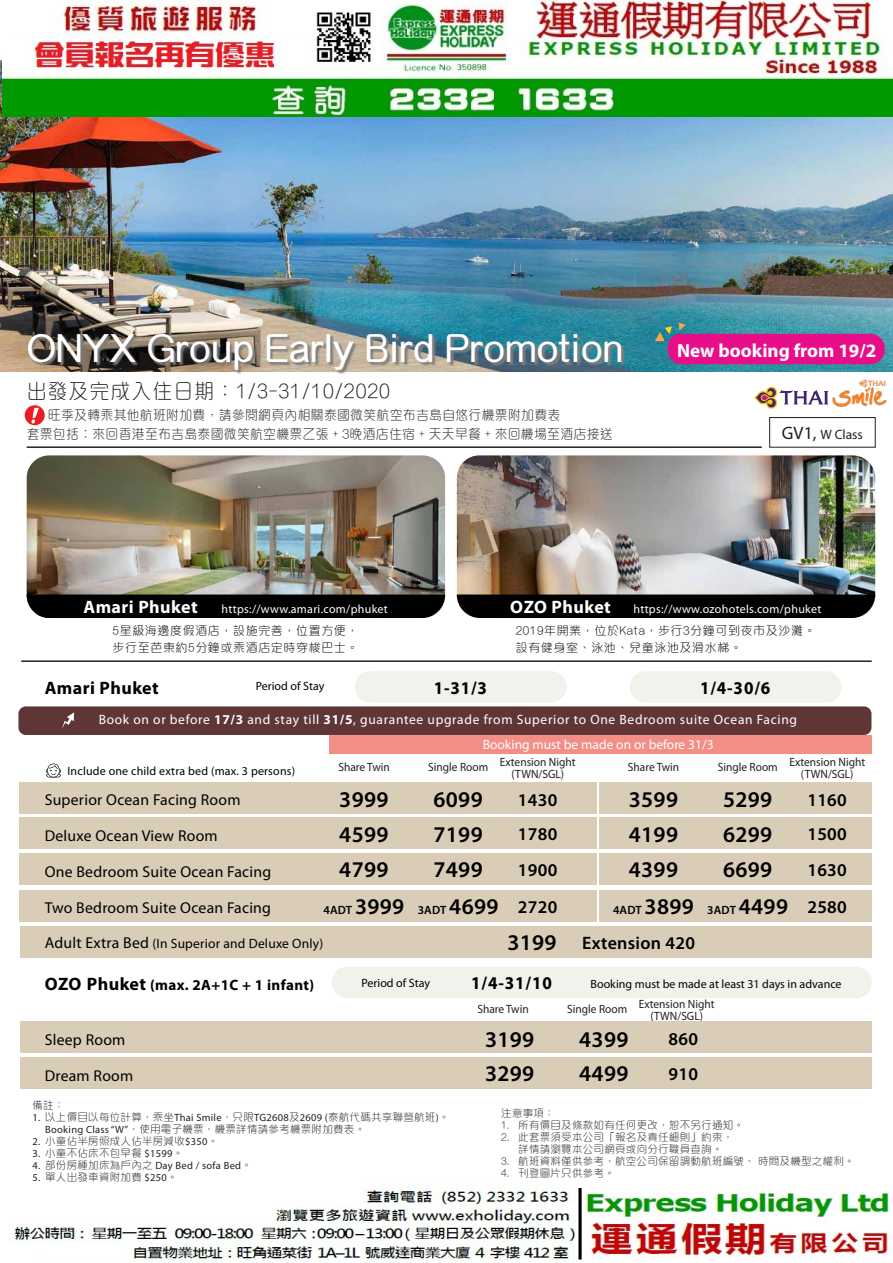
<style>
.page{position:relative;width:893px;height:1263px;background:#fff}
.page>*{position:absolute;margin:0;border:0;box-sizing:border-box;transform-origin:0 0}
.t1{font:500 39px "M Elle HK";color:#fff}
.t2{font:600 22.5px "Myriad Pro";letter-spacing:.015em;color:#000}
.t3{font:300 21px "M Elle HK";letter-spacing:.05em;color:#231f20;scale:.95 1}
.t4{font:700 19.05px "Myriad Pro";color:#fff}
.t5{font:600 18px "Myriad Pro";letter-spacing:.015em;color:#000}
.t6{font:700 18px "Myriad Pro";letter-spacing:.025em;color:#000;scale:.95 1}
.t7{font:700 18px "Myriad Pro";letter-spacing:.025em;color:#fff}
.t8{font:700 18px "Myriad Pro";letter-spacing:.025em;color:#000}
.t9{font:15.75px "Myriad Pro";letter-spacing:.015em;color:#000}
.t10{font:700 15px "Myriad Pro";letter-spacing:.025em;color:#000}
.t11{font:13.5px "Myriad Pro";letter-spacing:.05em;color:#fff}
.t12{font:300 13.5px/19.2px "M Elle HK";letter-spacing:.025em;color:#231f20;scale:.95 1}
.t13{font:13.5px "Myriad Pro";letter-spacing:.015em;color:#000}
.t14{font:13.5px "Myriad Pro";color:#fff}
.t15{font:13.5px "Myriad Pro";color:#231f20}
.t16{font:12px/12px "Myriad Pro";color:#231f20;scale:.95 1}
.t17{font:300 12px/16.5px "M Elle HK";letter-spacing:.05em;color:#000}
.t18{font:12px "Myriad Pro";letter-spacing:.015em;color:#000}
.t19{font:12px "Myriad Pro";letter-spacing:.025em;color:#fff}
.t20{font:600 12px "Myriad Pro";letter-spacing:.015em;color:#000}
.t21{font:12px "Myriad Pro";color:#020202}
.t22{font:300 10.5px/12px "M Elle HK";letter-spacing:.025em;color:#231f20;text-align:center}
.t23{font:10.5px "Myriad Pro";letter-spacing:.025em;color:#231f20}
.s1{font-size:18px}
.s2{font-weight:700}
.s3{font-size:22.5px}
.s4{font-size:15.75px}
.s5{font-family:"Myriad Pro";font-weight:400}
.s6{font-family:"M Elle HK";font-weight:300}
</style>
<div class="page">
<img style="left:0;top:60px;width:893px;height:311px">
<img style="left:26px;top:326px;width:618px;height:48px">
<div style="left:18px;top:706px;width:853px;height:29px;background:#603535;border-radius:7px"></div>
<div style="left:355px;top:671px;width:212px;height:31px;background:#f0f2eb;border-radius:16px"></div>
<div style="left:630px;top:671px;width:211px;height:32px;background:#f0f2eb;border-radius:16px"></div>
<div style="left:20px;top:782px;width:577px;height:31px;background:#d9cdb8"></div>
<div style="left:25px;top:405px;width:20px;height:20px;background:#ed1c24;border-radius:50%"></div>
<svg style="left:32px;top:408px;width:7px;height:15px"></svg>
<div style="left:769px;top:417px;width:107px;height:31px;border:1px solid #231f20"></div>
<img style="left:833px;top:379px;width:53px;height:27px">
<svg style="left:754px;top:387px;width:74px;height:22px"></svg>
<hr style="left:27px;top:446px;width:735px;height:2px;background:#231f20">
<img style="left:27px;top:455px;width:418px;height:139px">
<img style="left:457px;top:455px;width:418px;height:139px">
<hr style="left:21px;top:660px;width:851px;height:2px;background:#231f20">
<div style="left:600px;top:782px;width:272px;height:31px;background:#d9cdb8"></div>
<div style="left:20px;top:818px;width:577px;height:31px;background:#d9cdb8"></div>
<div style="left:600px;top:818px;width:272px;height:31px;background:#d9cdb8"></div>
<div style="left:20px;top:853px;width:577px;height:32px;background:#d9cdb8"></div>
<div style="left:600px;top:853px;width:272px;height:32px;background:#d9cdb8"></div>
<div style="left:20px;top:926px;width:852px;height:31px;background:#d9cdb8"></div>
<div style="left:20px;top:1022px;width:852px;height:31px;background:#d9cdb8"></div>
<div style="left:20px;top:1057px;width:852px;height:32px;background:#d9cdb8"></div>
<svg style="left:46px;top:763px;width:15px;height:14px"></svg>
<div style="left:27px;top:594px;width:418px;height:24px;background:#000"></div>
<div style="left:457px;top:594px;width:418px;height:24px;background:#000"></div>
<div style="left:332px;top:967px;width:540px;height:31px;background:#f0f2eb;border-radius:16px"></div>
<div style="left:20px;top:890px;width:577px;height:31px;background:#d9cdb8"></div>
<div style="left:600px;top:890px;width:272px;height:31px;background:#d9cdb8"></div>
<div style="left:330px;top:735px;width:542px;height:18px;background:#f28e85"></div>
<svg style="left:655px;top:322px;width:230px;height:42px;background:#ae3c92"></svg>
<svg style="left:62px;top:712px;width:12px;height:17px"></svg>
<img style="left:2px;top:0;width:891px;height:117px">
<img style="left:13px;top:1188px;width:876px;height:72px">
<h1 class="t1" style="left:27px;top:320px;width:598px">ONYX Group Early Bird Promotion</h1>
<h3 class="t3" style="left:27px;top:376px;width:384px">出發及完成入住日期：1/3-31/10/2020</h3>
<p class="t12" style="left:27px;top:404px;width:618px;text-indent:21px">旺季及轉乘其他航班附加費，請參閱網頁內相關泰國微笑航空布吉島自悠行機票附加費表<br>套票包括︰來回香港至布吉島泰國微笑航空機票乙張 + 3晚酒店住宿 + 天天早餐 + 來回機場至酒店接送</p>
<h3 class="t4" style="left:677px;top:338px;width:201px">New booking from 19/2</h3>
<p class="t15" style="left:782px;top:426px;width:82px"><span class="s1">GV1,</span> W Class</p>
<h3 class="t7" style="left:84px;top:595px;width:116px">Amari Phuket</h3>
<p class="t19" style="left:222px;top:601px;width:168px">https://www.amari.com/phuket</p>
<h3 class="t7" style="left:510px;top:595px;width:102px">OZO Phuket</h3>
<p class="t19" style="left:633px;top:601px;width:189px">https://www.ozohotels.com/phuket</p>
<p class="t17" style="left:113px;top:621px;width:247px">5星級海邊度假酒店，設施完善，位置方便，步行至芭東約5分鐘或乘酒店定時穿梭巴士。</p>
<p class="t17" style="left:516px;top:621px;width:301px">2019年開業，位於Kata，步行3分鐘可到夜市及沙灘。設有健身室、泳池、兒童泳池及滑水梯。</p>
<h3 class="t8" style="left:45px;top:676px;width:116px">Amari Phuket</h3>
<h3 class="t6" style="left:434px;top:676px;width:58px">1-31/3</h3>
<h3 class="t6" style="left:700px;top:676px;width:75px">1/4-30/6</h3>
<p class="t18" style="left:256px;top:679px;width:70px">Period of Stay</p>
<p class="t11" style="left:99px;top:711px;width:700px">Book on or before <span class="s2">17/3</span> and stay till <span class="s2">31/5</span>, guarantee upgrade from Superior to One Bedroom suite Ocean Facing</p>
<p class="t18" style="left:67px;top:764px;width:229px">Include one child extra bed (max. 3 persons)</p>
<h3 class="t9" style="left:45px;top:790px;width:197px">Superior Ocean Facing Room</h3>
<h3 class="t9" style="left:45px;top:826px;width:174px">Deluxe Ocean View Room</h3>
<h3 class="t9" style="left:45px;top:862px;width:228px">One Bedroom Suite Ocean Facing</h3>
<p class="t14" style="left:483px;top:736px;width:232px">Booking must be made on or before 31/3</p>
<p class="t16" style="left:338px;top:761px;width:56px">Share Twin</p>
<p class="t16" style="left:511px;top:756px;width:69px;text-indent:-83px">Single Room Extension Night (TWN/SGL)</p>
<h2 class="t2" style="left:339px;top:785px;width:51px">3999</h2>
<h2 class="t2" style="left:433px;top:785px;width:51px">6099</h2>
<h3 class="t5" style="left:518px;top:788px;width:41px">1430</h3>
<h2 class="t2" style="left:339px;top:820px;width:51px">4599</h2>
<h2 class="t2" style="left:433px;top:820px;width:51px">7199</h2>
<h3 class="t5" style="left:518px;top:823px;width:41px">1780</h3>
<h2 class="t2" style="left:339px;top:855px;width:51px">4799</h2>
<h2 class="t2" style="left:433px;top:855px;width:51px">7499</h2>
<h3 class="t5" style="left:518px;top:859px;width:41px">1900</h3>
<p class="t16" style="left:628px;top:761px;width:56px">Share Twin</p>
<p class="t16" style="left:801px;top:756px;width:69px;text-indent:-83px">Single Room Extension Night (TWN/SGL)</p>
<h2 class="t2" style="left:629px;top:785px;width:51px">3599</h2>
<h2 class="t2" style="left:723px;top:785px;width:51px">5299</h2>
<h3 class="t5" style="left:807px;top:788px;width:41px">1160</h3>
<h2 class="t2" style="left:629px;top:820px;width:51px">4199</h2>
<h2 class="t2" style="left:723px;top:820px;width:51px">6299</h2>
<h3 class="t5" style="left:807px;top:823px;width:41px">1500</h3>
<h2 class="t2" style="left:629px;top:855px;width:51px">4399</h2>
<h2 class="t2" style="left:723px;top:855px;width:51px">6699</h2>
<h3 class="t5" style="left:807px;top:859px;width:41px">1630</h3>
<h3 class="t9" style="left:45px;top:898px;width:228px">Two Bedroom Suite Ocean Facing</h3>
<p class="t20" style="left:323px;top:902px;width:235px">4ADT <span class="s3">3999</span> 3ADT <span class="s3">4699</span> <span class="s1">2720</span></p>
<p class="t20" style="left:613px;top:902px;width:235px">4ADT <span class="s3">3899</span> 3ADT <span class="s3">4499</span> <span class="s1">2580</span></p>
<p class="t13" style="left:45px;top:935px;width:280px"><span class="s4">Adult Extra Bed</span> (In Superior and Deluxe Only)</p>
<h3 class="t5" style="left:507px;top:931px;width:189px"><span class="s3">3199</span> Extension 420</h3>
<h3 class="t10" style="left:45px;top:975px;width:271px"><span class="s1">OZO Phuket</span> (max. 2A+1C + 1 infant)</h3>
<h3 class="t6" style="left:471px;top:971px;width:86px">1/4-31/10</h3>
<p class="t18" style="left:361px;top:976px;width:70px">Period of Stay</p>
<p class="t21" style="left:591px;top:976px;width:253px">Booking must be made at least 31 days in advance</p>
<h3 class="t9" style="left:45px;top:1030px;width:82px">Sleep Room</h3>
<h3 class="t9" style="left:45px;top:1066px;width:90px">Dream Room</h3>
<p class="t22" style="left:32px;top:1098px;width:34px">備註：</p>
<p class="t22" style="left:45px;top:1110px;width:406px;text-align:left;text-indent:-13px"><span class="s5">1.</span> 以上價目以每位計算，乘坐<span class="s5">Thai Smile</span>，只限<span class="s5">TG2608</span>及<span class="s5">2609 (</span>泰航代碼共享聯營航班<span class="s5">)</span>。<br><span class="s5">Booking Class “W”</span>，使用電子機票，機票詳情請參考機票附加費表。</p>
<p class="t22" style="left:32px;top:1134px;width:187px"><span class="s5">2.</span> 小童佔半房照成人佔半房減收<span class="s5">$350</span>。</p>
<p class="t22" style="left:32px;top:1146px;width:152px"><span class="s5">3.</span> 小童不佔床不包早餐 <span class="s5">$1599</span>。</p>
<p class="t23" style="left:32px;top:1159px;width:221px">4. <span class="s6">部份房種加床為戶內之</span> Day Bed / sofa Bed<span class="s6">。</span></p>
<p class="t22" style="left:32px;top:1170px;width:147px"><span class="s5">5.</span> 單人出發車資附加費 <span class="s5">$250</span>。</p>
<p class="t16" style="left:477px;top:1003px;width:56px">Share Twin</p>
<p class="t16" style="left:650px;top:997px;width:69px;text-indent:-83px">Single Room Extension Night (TWN/SGL)</p>
<h2 class="t2" style="left:485px;top:1025px;width:51px">3199</h2>
<h2 class="t2" style="left:579px;top:1025px;width:51px">4399</h2>
<h3 class="t5" style="left:669px;top:1028px;width:31px">860</h3>
<h2 class="t2" style="left:485px;top:1059px;width:51px">3299</h2>
<h2 class="t2" style="left:579px;top:1059px;width:51px">4499</h2>
<h3 class="t5" style="left:669px;top:1063px;width:31px">910</h3>
<p class="t22" style="left:501px;top:1106px;width:55px">注意事項：</p>
<p class="t22" style="left:501px;top:1118px;width:244px">1. 所有價目及條款如有任何更改，恕不另行通知。</p>
<p class="t22" style="left:501px;top:1130px;width:233px">2. 此套票須受本公司「報名及責任細則」約束，詳情請瀏覽本公司網頁或向分行職員查詢。</p>
<p class="t22" style="left:501px;top:1154px;width:355px">3. 航班資料僅供參考，航空公司保留調動航班編號、 時間及機型之權利。</p>
<p class="t22" style="left:501px;top:1166px;width:115px">4. 刊登圖片只供參考。</p>
</div>
